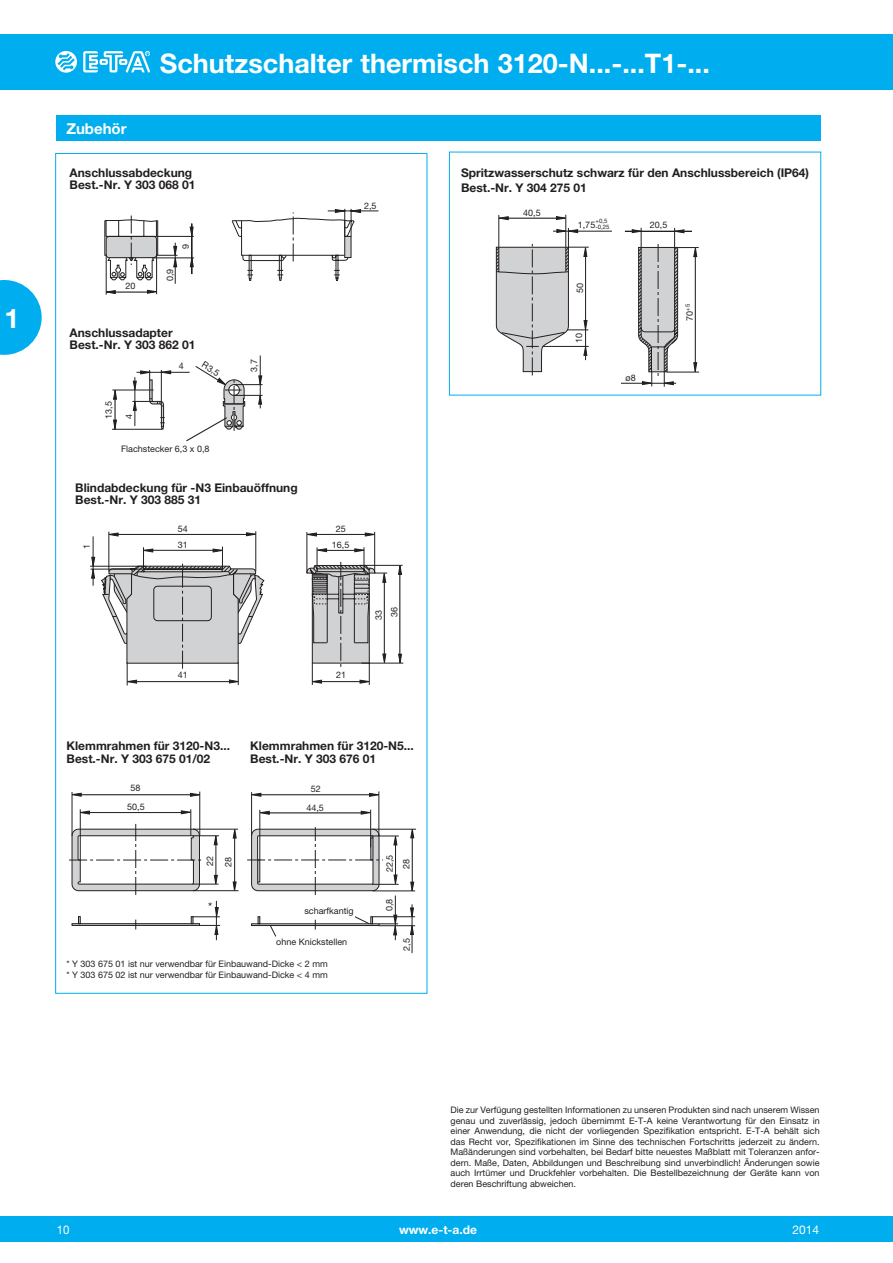
<style>
.page{position:relative;width:893px;height:1263px;background:#fff}
.page>*{position:absolute;margin:0;border:0;box-sizing:border-box;transform-origin:0 0}
.t1{font:700 27px "Helvetica Neue LT";color:#fff}
.t2{font:700 15px "Helvetica Neue LT";color:#fff}
.t3{font:700 12px/12px "Helvetica Neue LT";color:#231f20}
.t4{font:700 12px "Helvetica Neue LT";color:#fff}
.t5{font:12px "Helvetica Neue LT";color:#fff}
.t6{font:12px "Helvetica Neue LT";color:#fff;scale:.95 1}
.t7{font:12px "Helvetica Neue LT";color:#231f20}
.t8{font:9px/10.5px "Helvetica Neue LT";color:#231f20;text-align:center}
.t9{font:6px/6px "Helvetica Neue LT";color:#231f20}
</style>
<div class="page">
<div style="left:0;top:1216px;width:893px;height:26px;background:#00aeef"></div>
<div style="left:0;top:34px;width:893px;height:55px;background:#00aeef"></div>
<svg style="left:55px;top:51px;width:22px;height:22px"></svg>
<svg style="left:83px;top:51px;width:67px;height:21px"></svg>
<svg style="left:0;top:280px;width:42px;height:75px"></svg>
<div style="left:56px;top:115px;width:765px;height:26px;background:#00aeef"></div>
<svg style="left:496px;top:214px;width:203px;height:173px"></svg>
<svg style="left:107px;top:290px;width:9px;height:4px"></svg>
<svg style="left:147px;top:290px;width:9px;height:4px"></svg>
<hr style="left:156px;top:254px;width:1px;height:40px;background:#231f20">
<hr style="left:108px;top:292px;width:46px;height:1px;background:#231f20">
<hr style="left:175px;top:243px;width:1px;height:41px;background:#231f20">
<hr style="left:106px;top:254px;width:1px;height:41px;background:#231f20">
<svg style="left:104px;top:209px;width:275px;height:72px"></svg>
<hr style="left:115px;top:390px;width:1px;height:39px;background:#231f20">
<hr style="left:260px;top:355px;width:1px;height:53px;background:#231f20">
<hr style="left:112px;top:429px;width:50px;height:1px;background:#231f20">
<hr style="left:112px;top:390px;width:42px;height:1px;background:#231f20">
<svg style="left:113px;top:420px;width:4px;height:9px"></svg>
<svg style="left:113px;top:390px;width:4px;height:9px"></svg>
<svg style="left:132px;top:366px;width:131px;height:75px"></svg>
<hr style="left:400px;top:568px;width:1px;height:95px;background:#231f20">
<hr style="left:359px;top:565px;width:43px;height:1px;background:#231f20">
<hr style="left:361px;top:663px;width:42px;height:1px;background:#231f20">
<svg style="left:398px;top:654px;width:4px;height:9px"></svg>
<svg style="left:398px;top:565px;width:4px;height:10px"></svg>
<svg style="left:306px;top:531px;width:81px;height:154px"></svg>
<hr style="left:256px;top:531px;width:1px;height:40px;background:#231f20">
<svg style="left:90px;top:532px;width:175px;height:154px"></svg>
<hr style="left:317px;top:571px;width:47px;height:1px;background:#231f20">
<div style="left:251px;top:923px;width:128px;height:3px;border:1px solid #231f20"></div>
<hr style="left:260px;top:810px;width:1px;height:50px;background:#231f20">
<hr style="left:251px;top:792px;width:1px;height:44px;background:#231f20">
<hr style="left:373px;top:916px;width:42px;height:1px;background:#231f20">
<hr style="left:379px;top:925px;width:36px;height:1px;background:#231f20">
<hr style="left:372px;top:829px;width:44px;height:1px;background:#231f20">
<hr style="left:373px;top:891px;width:42px;height:1px;background:#231f20">
<svg style="left:258px;top:916px;width:2px;height:8px"></svg>
<svg style="left:270px;top:925px;width:6px;height:12px"></svg>
<svg style="left:251px;top:793px;width:10px;height:4px"></svg>
<svg style="left:260px;top:811px;width:10px;height:4px"></svg>
<hr style="left:234px;top:832px;width:1px;height:53px;background:#231f20">
<hr style="left:200px;top:791px;width:1px;height:44px;background:#231f20">
<hr style="left:216px;top:901px;width:1px;height:39px;background:#231f20">
<hr style="left:79px;top:794px;width:121px;height:1px;background:#231f20">
<svg style="left:73px;top:793px;width:8px;height:3px"></svg>
<svg style="left:190px;top:793px;width:10px;height:4px"></svg>
<svg style="left:233px;top:882px;width:3px;height:8px"></svg>
<svg style="left:233px;top:830px;width:3px;height:8px"></svg>
<div style="left:72px;top:923px;width:128px;height:3px;border:1px solid #231f20"></div>
<hr style="left:72px;top:792px;width:1px;height:44px;background:#231f20">
<hr style="left:193px;top:829px;width:45px;height:1px;background:#231f20">
<hr style="left:193px;top:890px;width:46px;height:1px;background:#231f20">
<svg style="left:191px;top:907px;width:29px;height:28px"></svg>
<svg style="left:78px;top:916px;width:3px;height:8px"></svg>
<hr style="left:379px;top:791px;width:1px;height:45px;background:#231f20">
<hr style="left:412px;top:904px;width:1px;height:49px;background:#231f20">
<hr style="left:412px;top:832px;width:1px;height:54px;background:#231f20">
<hr style="left:370px;top:810px;width:1px;height:37px;background:#231f20">
<hr style="left:257px;top:794px;width:115px;height:1px;background:#231f20">
<hr style="left:265px;top:813px;width:99px;height:1px;background:#231f20">
<svg style="left:369px;top:793px;width:10px;height:4px"></svg>
<svg style="left:247px;top:827px;width:152px;height:68px"></svg>
<svg style="left:361px;top:811px;width:10px;height:3px"></svg>
<svg style="left:410px;top:882px;width:4px;height:9px"></svg>
<svg style="left:410px;top:829px;width:4px;height:9px"></svg>
<svg style="left:410px;top:908px;width:4px;height:9px"></svg>
<svg style="left:410px;top:925px;width:4px;height:10px"></svg>
<hr style="left:395px;top:895px;width:1px;height:45px;background:#231f20">
<svg style="left:379px;top:915px;width:19px;height:20px"></svg>
<svg style="left:355px;top:916px;width:18px;height:8px"></svg>
<svg style="left:69px;top:809px;width:150px;height:86px"></svg>
<h1 class="t1" style="left:4px;top:302px;width:17px">1</h1>
<h2 class="t2" style="left:66px;top:119px;width:62px">Zubehör</h2>
<h1 class="t1" style="left:160px;top:46px;width:552px">Schutzschalter thermisch 3120-N...-...T1-...</h1>
<h3 class="t3" style="left:70px;top:166px;width:127px">Anschlussabdeckung<br>Best.-Nr. Y 303 068 01</h3>
<p class="t8" style="left:126px;top:280px;width:12px">20</p>
<p class="t8" style="left:180px;top:249px;width:7px;rotate:-90deg">9</p>
<p class="t8" style="left:165px;top:281px;width:14px;rotate:-90deg">0,9</p>
<h3 class="t3" style="left:70px;top:326px;width:127px">Anschlussadapter<br>Best.-Nr. Y 303 862 01</h3>
<p class="t8" style="left:179px;top:360px;width:7px">4</p>
<p class="t8" style="left:206px;top:359px;width:20px;rotate:32deg">R3,5</p>
<p class="t8" style="left:103px;top:419px;width:19px;rotate:-90deg">13,5</p>
<p class="t8" style="left:124px;top:419px;width:7px;rotate:-90deg">4</p>
<p class="t8" style="left:121px;top:444px;width:90px">Flachstecker 6,3 x 0,8</p>
<p class="t8" style="left:249px;top:372px;width:14px;rotate:-90deg">3,7</p>
<h3 class="t3" style="left:75px;top:481px;width:224px">Blindabdeckung für -N3 Einbauöffnung<br>Best.-Nr. Y 303 885 31</h3>
<p class="t8" style="left:81px;top:549px;width:7px;rotate:-90deg">1</p>
<p class="t8" style="left:178px;top:523px;width:12px">54</p>
<p class="t8" style="left:178px;top:539px;width:12px">31</p>
<p class="t8" style="left:178px;top:670px;width:12px">41</p>
<p class="t8" style="left:364px;top:200px;width:14px">2,5</p>
<p class="t8" style="left:332px;top:520px;width:19px;line-height:16px">25<br>16,5</p>
<p class="t8" style="left:336px;top:670px;width:12px">21</p>
<p class="t8" style="left:373px;top:620px;width:12px;rotate:-90deg">33</p>
<p class="t8" style="left:389px;top:616px;width:12px;rotate:-90deg">36</p>
<h3 class="t3" style="left:67px;top:738px;width:165px;line-height:13.5px">Klemmrahmen für 3120-N3...<br>Best.-Nr. Y 303 675 01/02</h3>
<h3 class="t3" style="left:250px;top:738px;width:165px;line-height:13.5px">Klemmrahmen für 3120-N5...<br>Best.-Nr. Y 303 676 01</h3>
<p class="t8" style="left:130px;top:782px;width:12px">58</p>
<p class="t8" style="left:311px;top:784px;width:12px">52</p>
<p class="t8" style="left:127px;top:801px;width:19px">50,5</p>
<p class="t8" style="left:306px;top:802px;width:19px">44,5</p>
<p class="t8" style="left:205px;top:866px;width:12px;rotate:-90deg">22</p>
<p class="t8" style="left:223px;top:867px;width:12px;rotate:-90deg">28</p>
<p class="t8" style="left:384px;top:872px;width:19px;rotate:-90deg">22,5</p>
<p class="t8" style="left:401px;top:869px;width:12px;rotate:-90deg">28</p>
<h3 class="t7" style="left:208px;top:899px;width:6px">*</h3>
<p class="t8" style="left:304px;top:905px;width:51px">scharfkantig</p>
<p class="t8" style="left:384px;top:911px;width:14px;rotate:-90deg">0,8</p>
<p class="t8" style="left:276px;top:937px;width:73px">ohne Knickstellen</p>
<p class="t8" style="left:401px;top:951px;width:14px;rotate:-90deg">2,5</p>
<p class="t8" style="left:67px;top:958px;width:263px;text-align:left">* Y 303 675 01 ist nur verwendbar für Einbauwand-Dicke &lt; 2 mm * Y 303 675 02 ist nur verwendbar für Einbauwand-Dicke &lt; 4 mm</p>
<h3 class="t3" style="left:461px;top:166px;width:349px;line-height:14.4px">Spritzwasserschutz schwarz für den Anschlussbereich (IP64)<br>Best.-Nr. Y 304 275 01</h3>
<p class="t8" style="left:523px;top:207px;width:19px">40,5</p>
<p class="t9" style="left:596px;top:218px;width:16px">+0,5 -0,25</p>
<p class="t8" style="left:650px;top:219px;width:19px">20,5</p>
<p class="t8" style="left:578px;top:219px;width:19px">1,75</p>
<p class="t8" style="left:574px;top:293px;width:12px;rotate:-90deg">50</p>
<p class="t8" style="left:573px;top:343px;width:12px;rotate:-90deg">10</p>
<p class="t8" style="left:626px;top:372px;width:12px">ø8</p>
<p class="t8" style="left:684px;top:321px;width:18px;rotate:-90deg">70<sup>+5</sup></p>
<p class="t8" style="left:451px;top:1105px;width:371px;text-align:justify">Die zur Verfügung gestellten Informationen zu unseren Produkten sind nach unserem Wissen genau und zuverlässig, jedoch übernimmt E-T-A keine Verantwortung für den Einsatz in einer Anwendung, die nicht der vorliegenden Spezifikation entspricht. E-T-A behält sich das Recht vor, Spezifikationen im Sinne des technischen Fortschritts jederzeit zu ändern.<br>Maßänderungen sind vorbehalten, bei Bedarf bitte neuestes Maßblatt mit Toleranzen anfor&shy;dern. Maße, Daten, Abbildungen und Beschreibung sind unverbindlich! Änderungen sowie auch Irrtümer und Druckfehler vorbehalten. Die Bestellbezeichnung der Geräte kann von deren Beschriftung abweichen.</p>
<h3 class="t6" style="left:57px;top:1222px;width:15px">10</h3>
<h3 class="t4" style="left:399px;top:1222px;width:79px">www.e-t-a.de</h3>
<h3 class="t5" style="left:792px;top:1222px;width:28px">2014</h3>
</div>
